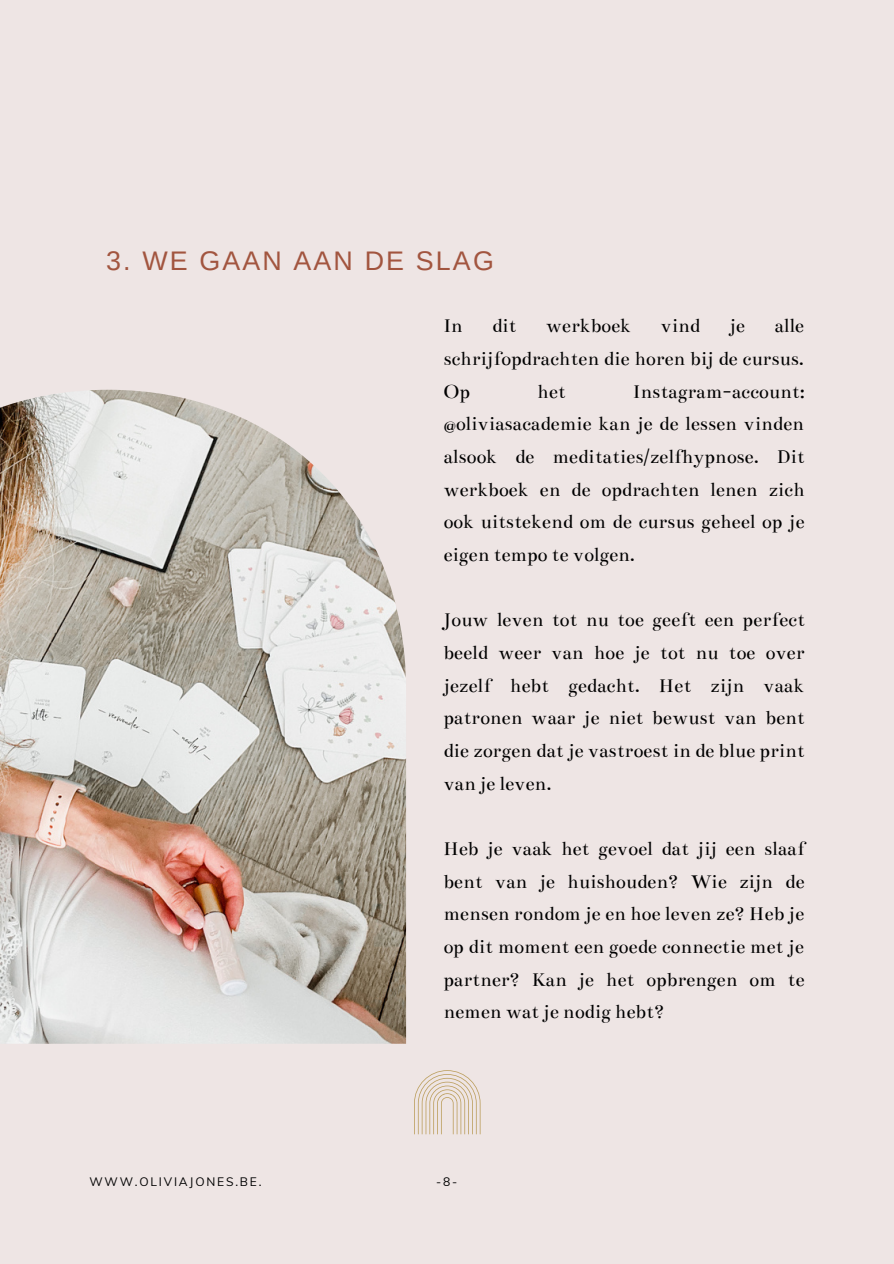
<style>
.page{position:relative;width:894px;height:1264px;background:#fff}
.page>*{position:absolute;margin:0;border:0;box-sizing:border-box;transform-origin:0 0}
.t1{font:26.85px "Arimo";letter-spacing:.08em;color:#a2553f}
.t2{font:20.85px/32.7px "Bentham";color:#000;text-align:justify}
.t3{font:12px "Muli";letter-spacing:.15em;color:#000}
</style>
<div class="page">
<div style="left:0;top:0;width:893px;height:1263px;background:#eee5e4"></div>
<img style="left:0;top:390px;width:406px;height:653px">
<svg style="left:414px;top:1070px;width:66px;height:64px"></svg>
<p class="t1" style="left:106px;top:245px;width:389px">3. WE GAAN AAN DE SLAG</p>
<p class="t2" style="left:443px;top:310px;width:21px">In</p>
<p class="t2" style="left:492px;top:310px;width:26px">dit</p>
<p class="t2" style="left:545px;top:310px;width:87px">werkboek</p>
<p class="t2" style="left:660px;top:310px;width:41px">vind</p>
<p class="t2" style="left:729px;top:310px;width:17px">je</p>
<p class="t2" style="left:443px;top:310px;width:362px;text-indent:331px">alle schrijfopdrachten die horen bij de cursus.<br>Op</p>
<p class="t2" style="left:537px;top:375px;width:30px">het</p>
<p class="t2" style="left:443px;top:375px;width:363px;text-indent:189px">Instagram-account: @oliviasacademie kan je de lessen vinden alsook de meditaties/zelfhypnose. Dit werkboek en de opdrachten lenen zich ook uitstekend om de cursus geheel op je eigen tempo te volgen.</p>
<p class="t2" style="left:443px;top:603px;width:363px">Jouw leven tot nu toe geeft een perfect beeld weer van hoe je tot nu toe over jezelf hebt gedacht. Het zijn vaak patronen waar je niet bewust van bent die zorgen dat je vastroest in de blue print van je leven.</p>
<p class="t2" style="left:443px;top:832px;width:362px">Heb je vaak het gevoel dat jij een slaaf bent van je huishouden? Wie zijn de mensen rondom je en hoe leven ze? Heb je op dit moment een goede connectie met je partner? Kan je het opbrengen om te nemen wat je nodig hebt?</p>
<p class="t3" style="left:89px;top:1173px;width:173px">WWW.OLIVIAJONES.BE.</p>
<p class="t3" style="left:436px;top:1173px;width:23px">-8-</p>
</div>
